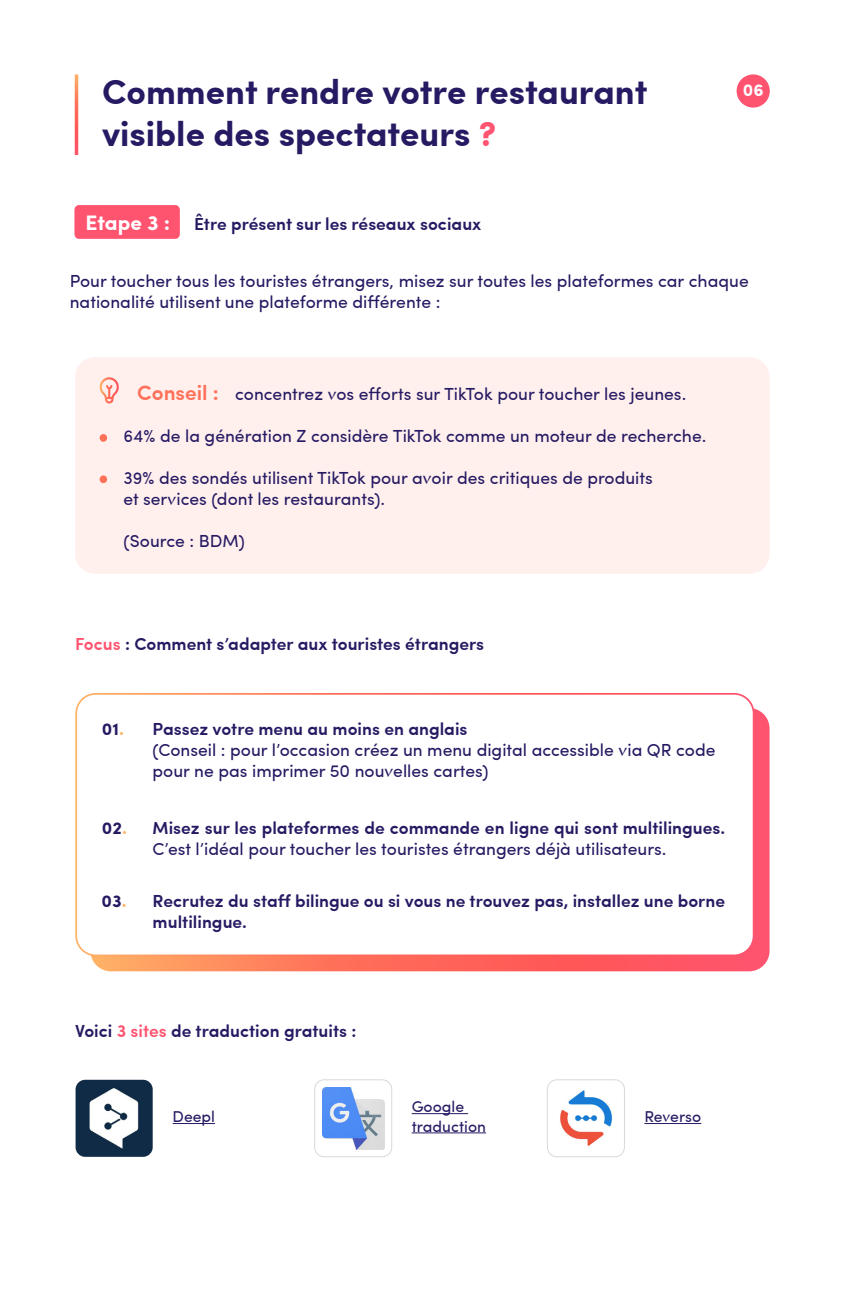
<style>
.page{position:relative;width:844px;height:1290px;background:#fff}
.page>*{position:absolute;margin:0;border:0;box-sizing:border-box;transform-origin:0 0}
.t1{font:700 35px "Sofia Pro";color:#261a63}
.t2{font:700 21px "Sofia Pro";letter-spacing:-.005em;color:#fff}
.t3{font:17.5px/21px "Sofia Pro";color:#261a63}
.t4{font:600 17.5px/21px "Sofia Pro";color:#261a63}
.t5{font:700 17.5px "Sofia Pro";color:#261a63}
.t6{font:700 17.5px "Sofia Pro";color:#fff}
.t7{font:15.75px/19.2px "Sofia Pro";color:#261a63}
.s1{color:#ff5470}
.s2{font-weight:600;font-size:21px;color:#ff7059}
.s3{color:#ffb366}
</style>
<div class="page">
<div style="left:736px;top:74px;width:33px;height:34px;background:#ff5470;border-radius:50%"></div>
<div style="left:74px;top:205px;width:106px;height:34px;background:#ff5470;border-radius:5px"></div>
<div style="left:75px;top:357px;width:694px;height:217px;background:#fff0ee;border-radius:20px"></div>
<div style="left:100px;top:434px;width:7px;height:8px;background:#ff7059;border-radius:50%"></div>
<div style="left:100px;top:475px;width:7px;height:8px;background:#ff7059;border-radius:50%"></div>
<svg style="left:99px;top:377px;width:20px;height:26px"></svg>
<hr style="left:172px;top:1123px;width:43px;height:1px;background:#261a63">
<hr style="left:411px;top:1113px;width:57px;height:1px;background:#261a63">
<hr style="left:411px;top:1132px;width:75px;height:1px;background:#261a63">
<hr style="left:644px;top:1123px;width:57px;height:1px;background:#261a63">
<img style="left:76px;top:1080px;width:77px;height:77px">
<img style="left:322px;top:1087px;width:62px;height:62px">
<div style="left:314px;top:1079px;width:78px;height:78px;border:1px solid #d9d9d9;border-radius:10px"></div>
<img style="left:549px;top:1082px;width:73px;height:73px">
<div style="left:547px;top:1079px;width:77px;height:78px;border:1px solid #d9d9d9;border-radius:10px"></div>
<svg style="left:93px;top:709px;width:675px;height:261px;background:#ff6964"></svg>
<div style="left:76px;top:694px;width:677px;height:261px;background:#fff;border-radius:20px"></div>
<div style="left:75px;top:693px;width:679px;height:263px;border:2px solid #fff;border-radius:20px"></div>
<h1 class="t1" style="left:102px;top:65px;width:547px">Comment rendre votre restaurant</h1>
<p class="t6" style="left:742px;top:77px;width:22px">06</p>
<h1 class="t1" style="left:102px;top:107px;width:395px">visible des spectateurs <span class="s1">?</span></h1>
<p class="t2" style="left:85px;top:206px;width:86px">Etape 3 :</p>
<p class="t4" style="left:194px;top:212px;width:289px">Être présent sur les réseaux sociaux</p>
<p class="t3" style="left:70px;top:269px;width:680px">Pour toucher tous les touristes étrangers, misez sur toutes les plateformes car chaque nationalité utilisent une plateforme différente :</p>
<p class="t3" style="left:137px;top:382px;width:550px"><span class="s2">Conseil :</span> concentrez vos efforts sur TikTok pour toucher les jeunes.</p>
<p class="t3" style="left:123px;top:424px;width:584px">64% de la génération Z considère TikTok comme un moteur de recherche.</p>
<p class="t3" style="left:123px;top:466px;width:531px">39% des sondés utilisent TikTok pour avoir des critiques de produits et services (dont les restaurants).</p>
<p class="t3" style="left:123px;top:529px;width:123px">(Source : BDM)</p>
<p class="t4" style="left:75px;top:632px;width:410px"><span class="s1">Focus</span> : Comment s’adapter aux touristes étrangers</p>
<p class="t5" style="left:102px;top:715px;width:24px">01<span class="s3">.</span></p>
<p class="t4" style="left:153px;top:717px;width:316px">Passez votre menu au moins en anglais</p>
<p class="t3" style="left:153px;top:738px;width:564px">(Conseil : pour l’occasion créez un menu digital accessible via QR code pour ne pas imprimer 50 nouvelles cartes)</p>
<p class="t5" style="left:102px;top:814px;width:27px">02<span class="s3">.</span></p>
<p class="t4" style="left:153px;top:816px;width:574px">Misez sur les plateformes de commande en ligne qui sont multilingues.</p>
<p class="t3" style="left:153px;top:837px;width:515px">C’est l’idéal pour toucher les touristes étrangers déjà utilisateurs.</p>
<p class="t5" style="left:102px;top:887px;width:27px">03<span class="s3">.</span></p>
<p class="t4" style="left:153px;top:889px;width:574px">Recrutez du staff bilingue ou si vous ne trouvez pas, installez une borne multilingue.</p>
<p class="t4" style="left:75px;top:1019px;width:283px">Voici <span class="s1">3 sites</span> de traduction gratuits :</p>
<p class="t7" style="left:172px;top:1106px;width:44px">Deepl</p>
<p class="t7" style="left:411px;top:1096px;width:76px">Google traduction</p>
<p class="t7" style="left:644px;top:1106px;width:58px">Reverso</p>
</div>
